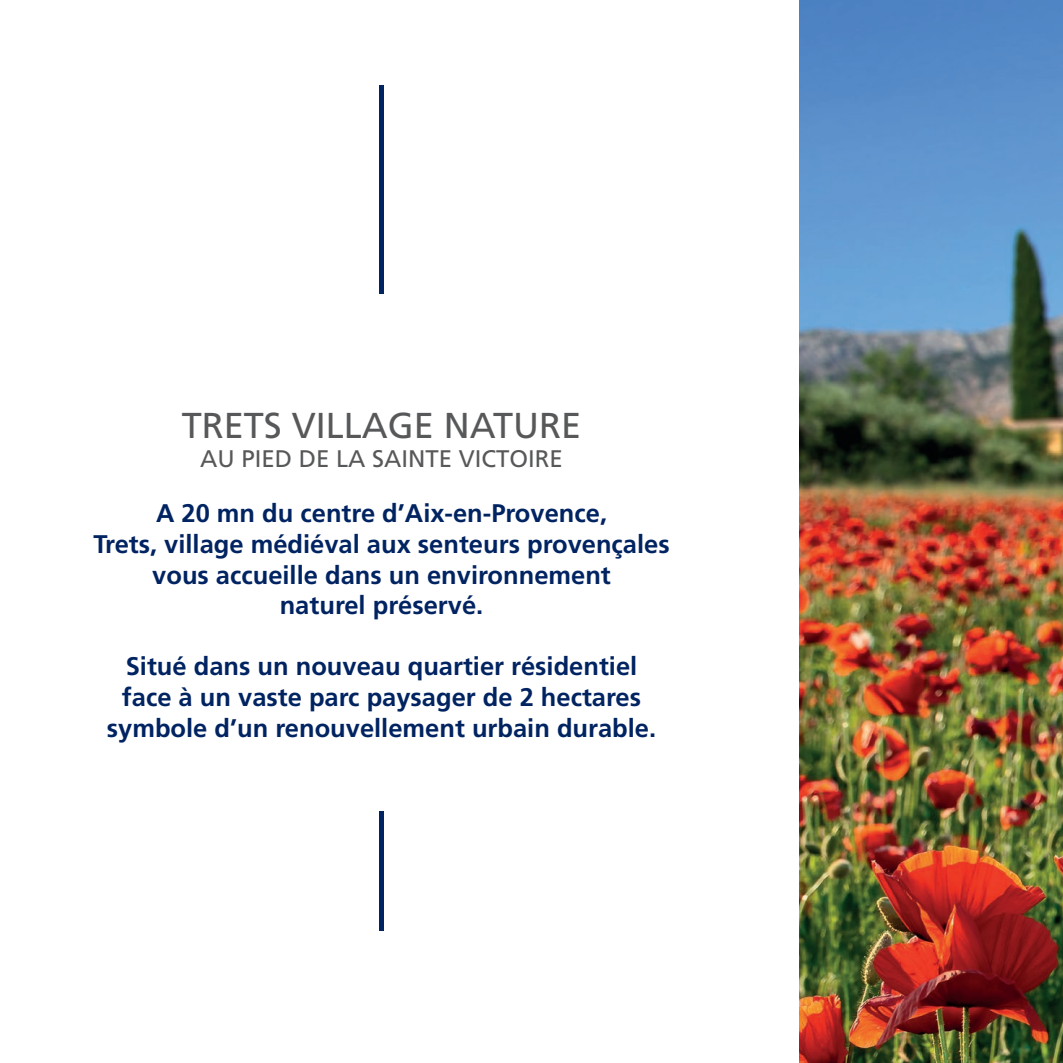
<style>
.page{position:relative;width:1063px;height:1063px;background:#fff}
.page>*{position:absolute;margin:0;border:0;box-sizing:border-box;transform-origin:0 0}
.t1{font:36px "Frutiger";color:#57585a}
.t2{font:700 25.5px/30.6px "Frutiger";color:#002361;text-align:center}
.t3{font:24px "Frutiger";color:#57585a}
</style>
<div class="page">
<img style="left:799px;top:0;width:264px;height:1063px">
<div style="left:379px;top:85px;width:5px;height:208px;background:#002361"></div>
<div style="left:379px;top:812px;width:5px;height:119px;background:#002361"></div>
<p class="t1" style="left:182px;top:404px;width:401px">TRETS VILLAGE NATURE</p>
<p class="t3" style="left:200px;top:444px;width:364px">AU PIED DE LA SAINTE VICTOIRE</p>
<p class="t2" style="left:156px;top:498px;width:453px">A 20 mn du centre d’Aix-en-Provence,</p>
<p class="t2" style="left:93px;top:529px;width:578px">Trets, village médiéval aux senteurs provençales vous accueille dans un environnement</p>
<p class="t2" style="left:280px;top:590px;width:205px">naturel préservé.</p>
<p class="t2" style="left:126px;top:651px;width:513px">Situé dans un nouveau quartier résidentiel</p>
<p class="t2" style="left:122px;top:682px;width:521px">face à un vaste parc paysager de 2 hectares</p>
<p class="t2" style="left:107px;top:712px;width:551px">symbole d’un renouvellement urbain durable.</p>
</div>
